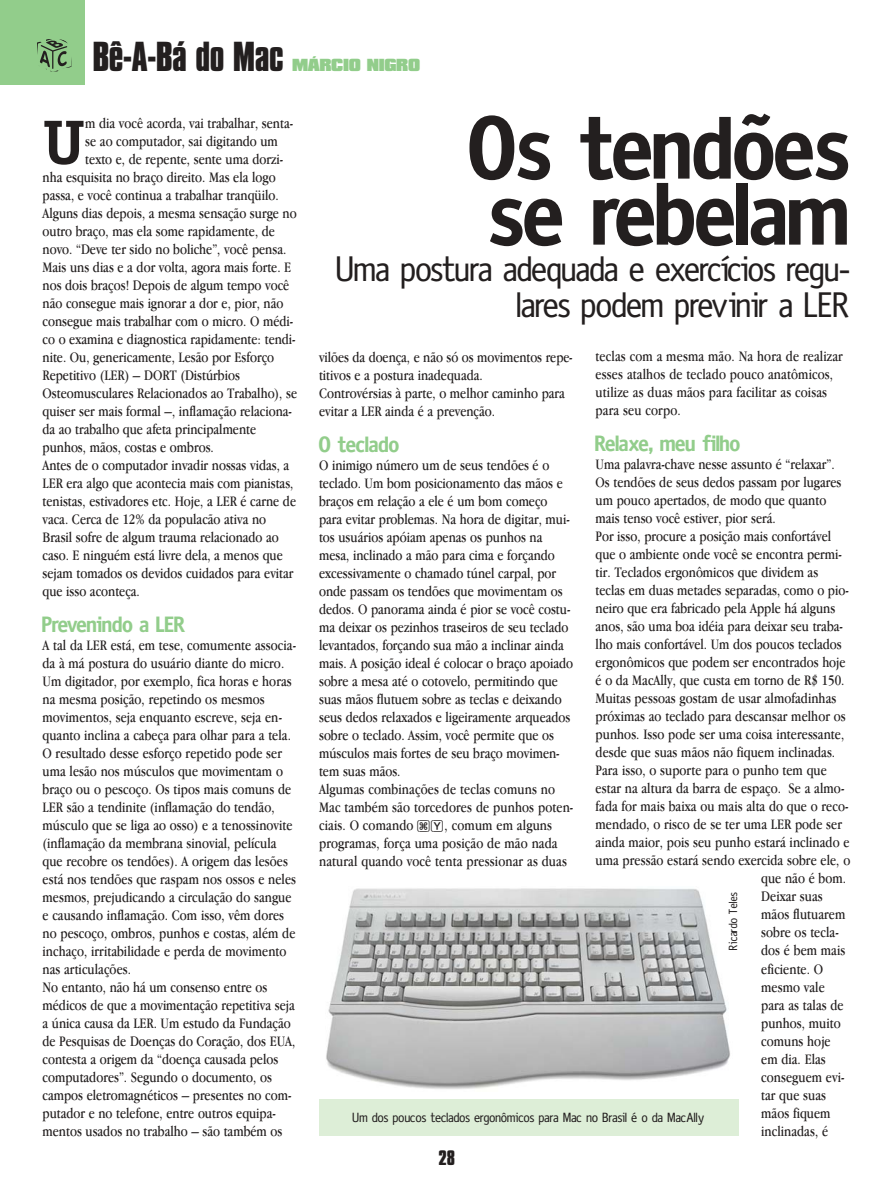
<style>
.page{position:relative;width:893px;height:1190px;background:#fff}
.page>*{position:absolute;margin:0;border:0;box-sizing:border-box;transform-origin:0 0}
.t1{font:700 90px/66px "Oficina";color:#231f1f}
.t2{font:700 62.4px "Oficina Serifada";color:#231f1f}
.t3{font:36px/36px "Oficina";letter-spacing:-.01em;color:#231f1f;text-align:right}
.t4{font:700 36px "Compacta BT";letter-spacing:-.015em;color:#231f1f}
.t5{font:700 22.5px "Oficina";color:#92cd8b}
.t6{font:700 18px "Compacta BT";color:#231f1f}
.t7{font:15px/18px "Macmania Garamond Normal";color:#231f1f}
.t8{font:900 15px "Compacta BT";letter-spacing:-.025em;color:#92cd8b}
.t9{font:13.5px "Oficina";color:#231f1f}
.t10{font:12px "Oficina";letter-spacing:.01em;color:#231f1f}
.s1{font-family:"Teclado Magnetico"}
</style>
<div class="page">
<div style="left:0;top:0;width:85px;height:85px;background:#92cd8b"></div>
<svg style="left:37px;top:39px;width:34px;height:32px"></svg>
<img style="left:326px;top:888px;width:404px;height:201px">
<div style="left:319px;top:1099px;width:419px;height:36px;background:#ddeed7"></div>
<h3 class="t4" style="left:92px;top:41px;width:193px">Bê-A-Bá do Mac</h3>
<p class="t8" style="left:292px;top:59px;width:129px">MÁRCIO NIGRO</p>
<h2 class="t2" style="left:43px;top:119px;width:44px">U</h2>
<p class="t7" style="left:85px;top:115px;width:209px">m dia você acorda, vai trabalhar, senta-</p>
<p class="t7" style="left:85px;top:133px;width:194px">se ao computador, sai digitando um</p>
<p class="t7" style="left:85px;top:151px;width:199px">texto e, de repente, sente uma dorzi-</p>
<p class="t7" style="left:43px;top:169px;width:235px">nha esquisita no braço direito. Mas ela logo</p>
<p class="t7" style="left:43px;top:187px;width:238px">passa, e você continua a trabalhar tranqüilo.</p>
<p class="t7" style="left:43px;top:205px;width:256px">Alguns dias depois, a mesma sensação surge no</p>
<p class="t7" style="left:43px;top:223px;width:234px">outro braço, mas ela some rapidamente, de</p>
<p class="t7" style="left:43px;top:241px;width:245px">novo. “Deve ter sido no boliche”, você pensa.</p>
<p class="t7" style="left:43px;top:259px;width:250px">Mais uns dias e a dor volta, agora mais forte. E</p>
<p class="t7" style="left:43px;top:277px;width:248px">nos dois braços! Depois de algum tempo você</p>
<p class="t7" style="left:43px;top:295px;width:242px">não consegue mais ignorar a dor e, pior, não</p>
<p class="t7" style="left:43px;top:313px;width:252px">consegue mais trabalhar com o micro. O médi-</p>
<p class="t7" style="left:43px;top:331px;width:254px">co o examina e diagnostica rapidamente: tendi-</p>
<p class="t7" style="left:43px;top:349px;width:233px">nite. Ou, genericamente, Lesão por Esforço</p>
<p class="t7" style="left:43px;top:367px;width:199px">Repetitivo (LER) – DORT (Distúrbios</p>
<p class="t7" style="left:43px;top:385px;width:256px">Osteomusculares Relacionados ao Trabalho), se</p>
<p class="t7" style="left:43px;top:403px;width:251px">quiser ser mais formal –, inflamação relaciona-</p>
<p class="t7" style="left:43px;top:421px;width:215px">da ao trabalho que afeta principalmente</p>
<p class="t7" style="left:43px;top:439px;width:173px">punhos, mãos, costas e ombros.</p>
<p class="t7" style="left:43px;top:457px;width:248px">Antes de o computador invadir nossas vidas, a</p>
<p class="t7" style="left:43px;top:475px;width:252px">LER era algo que acontecia mais com pianistas,</p>
<p class="t7" style="left:43px;top:493px;width:255px">tenistas, estivadores etc. Hoje, a LER é carne de</p>
<p class="t7" style="left:43px;top:511px;width:225px">vaca. Cerca de 12% da populacão ativa no</p>
<p class="t7" style="left:43px;top:529px;width:238px">Brasil sofre de algum trauma relacionado ao</p>
<p class="t7" style="left:43px;top:547px;width:242px">caso. E ninguém está livre dela, a menos que</p>
<p class="t7" style="left:43px;top:565px;width:252px">sejam tomados os devidos cuidados para evitar</p>
<p class="t7" style="left:43px;top:583px;width:99px">que isso aconteça.</p>
<h3 class="t5" style="left:43px;top:616px;width:145px">Prevenindo a LER</h3>
<p class="t7" style="left:43px;top:637px;width:255px">A tal da LER está, em tese, comumente associa&shy;da à má postura do usuário diante do micro.<br>Um digitador, por exemplo, fica horas e horas na mesma posição, repetindo os mesmos movimentos, seja enquanto escreve, seja en&shy;quanto inclina a cabeça para olhar para a tela.<br>O resultado desse esforço repetido pode ser uma lesão nos músculos que movimentam o braço ou o pescoço. Os tipos mais comuns de LER são a tendinite (inflamação do tendão, músculo que se liga ao osso) e a tenossinovite (inflamação da membrana sinovial, película que recobre os tendões). A origem das lesões está nos tendões que raspam nos ossos e neles mesmos, prejudicando a circulação do sangue e causando inflamação. Com isso, vêm dores no pescoço, ombros, punhos e costas, além de inchaço, irritabilidade e perda de movimento nas articulações.<br>No entanto, não há um consenso entre os médicos de que a movimentação repetitiva seja a única causa da LER. Um estudo da Fundação de Pesquisas de Doenças do Coração, dos EUA, contesta a origem da “doença causada pelos computadores”. Segundo o documento, os campos eletromagnéticos – presentes no com&shy;putador e no telefone, entre outros equipa&shy;mentos usados no trabalho – são também os</p>
<h1 class="t1" style="left:469px;top:123px;width:383px">Os tendões se rebelam</h1>
<h3 class="t3" style="left:337px;top:254px;width:515px">Uma postura adequada e exercícios regu&shy;lares podem previnir a LER</h3>
<p class="t7" style="left:595px;top:348px;width:249px">teclas com a mesma mão. Na hora de realizar esses atalhos de teclado pouco anatômicos, utilize as duas mãos para facilitar as coisas para seu corpo.</p>
<h3 class="t5" style="left:595px;top:436px;width:146px">Relaxe, meu filho</h3>
<p class="t7" style="left:595px;top:456px;width:241px">Uma palavra-chave nesse assunto é “relaxar”.</p>
<p class="t7" style="left:595px;top:474px;width:247px">Os tendões de seus dedos passam por lugares</p>
<p class="t7" style="left:595px;top:492px;width:232px">um pouco apertados, de modo que quanto</p>
<p class="t7" style="left:595px;top:510px;width:182px">mais tenso você estiver, pior será.</p>
<p class="t7" style="left:595px;top:528px;width:237px">Por isso, procure a posição mais confortável</p>
<p class="t7" style="left:595px;top:546px;width:248px">que o ambiente onde você se encontra permi-</p>
<p class="t7" style="left:595px;top:564px;width:224px">tir. Teclados ergonômicos que dividem as</p>
<p class="t7" style="left:595px;top:582px;width:255px">teclas em duas metades separadas, como o pio-</p>
<p class="t7" style="left:595px;top:600px;width:241px">neiro que era fabricado pela Apple há alguns</p>
<p class="t7" style="left:595px;top:618px;width:249px">anos, são uma boa idéia para deixar seu traba-</p>
<p class="t7" style="left:595px;top:636px;width:247px">lho mais confortável. Um dos poucos teclados</p>
<p class="t7" style="left:595px;top:654px;width:251px">ergonômicos que podem ser encontrados hoje</p>
<p class="t7" style="left:595px;top:672px;width:250px">é o da MacAlly, que custa em torno de R$ 150.</p>
<p class="t7" style="left:595px;top:690px;width:242px">Muitas pessoas gostam de usar almofadinhas</p>
<p class="t7" style="left:595px;top:708px;width:251px">próximas ao teclado para descansar melhor os</p>
<p class="t7" style="left:595px;top:726px;width:250px">punhos. Isso pode ser uma coisa interessante,</p>
<p class="t7" style="left:595px;top:744px;width:241px">desde que suas mãos não fiquem inclinadas.</p>
<p class="t7" style="left:595px;top:762px;width:233px">Para isso, o suporte para o punho tem que</p>
<p class="t7" style="left:595px;top:780px;width:250px">estar na altura da barra de espaço. Se a almo-</p>
<p class="t7" style="left:595px;top:798px;width:254px">fada for mais baixa ou mais alta do que o reco-</p>
<p class="t7" style="left:595px;top:816px;width:248px">mendado, o risco de se ter uma LER pode ser</p>
<p class="t7" style="left:595px;top:834px;width:255px">ainda maior, pois seu punho estará inclinado e</p>
<p class="t7" style="left:595px;top:852px;width:256px">uma pressão estará sendo exercida sobre ele, o</p>
<p class="t7" style="left:761px;top:870px;width:86px">que não é bom.</p>
<p class="t7" style="left:761px;top:888px;width:63px">Deixar suas</p>
<p class="t7" style="left:761px;top:906px;width:86px">mãos flutuarem</p>
<p class="t7" style="left:761px;top:924px;width:79px">sobre os tecla-</p>
<p class="t7" style="left:761px;top:942px;width:86px">dos é bem mais</p>
<p class="t7" style="left:761px;top:960px;width:63px">eficiente. O</p>
<p class="t7" style="left:761px;top:978px;width:65px">mesmo vale</p>
<p class="t7" style="left:761px;top:996px;width:84px">para as talas de</p>
<p class="t7" style="left:761px;top:1014px;width:81px">punhos, muito</p>
<p class="t7" style="left:761px;top:1032px;width:71px">comuns hoje</p>
<p class="t7" style="left:761px;top:1050px;width:66px">em dia. Elas</p>
<p class="t7" style="left:761px;top:1068px;width:85px">conseguem evi-</p>
<p class="t7" style="left:761px;top:1086px;width:66px">tar que suas</p>
<p class="t7" style="left:761px;top:1104px;width:71px">mãos fiquem</p>
<p class="t7" style="left:761px;top:1122px;width:68px">inclinadas, é</p>
<p class="t7" style="left:319px;top:349px;width:255px">vilões da doença, e não só os movimentos repe&shy;titivos e a postura inadequada.<br>Controvérsias à parte, o melhor caminho para evitar a LER ainda é a prevenção.</p>
<h3 class="t5" style="left:319px;top:436px;width:82px">O teclado</h3>
<p class="t7" style="left:319px;top:457px;width:256px">O inimigo número um de seus tendões é o teclado. Um bom posicionamento das mãos e braços em relação a ele é um bom começo para evitar problemas. Na hora de digitar, mui&shy;tos usuários apóiam apenas os punhos na mesa, inclinado a mão para cima e forçando excessivamente o chamado túnel carpal, por onde passam os tendões que movimentam os dedos. O panorama ainda é pior se você costu&shy;ma deixar os pezinhos traseiros de seu teclado levantados, forçando sua mão a inclinar ainda mais. A posição ideal é colocar o braço apoiado sobre a mesa até o cotovelo, permitindo que suas mãos flutuem sobre as teclas e deixando seus dedos relaxados e ligeiramente arqueados sobre o teclado. Assim, você permite que os músculos mais fortes de seu braço movimen&shy;tem suas mãos.<br>Algumas combinações de teclas comuns no Mac também são torcedores de punhos poten&shy;ciais. O comando <span class="s1">[Ω][Y]</span>, comum em alguns programas, força uma posição de mão nada natural quando você tenta pressionar as duas</p>
<p class="t10" style="left:729px;top:950px;width:60px;rotate:-90deg">Ricardo Teles</p>
<p class="t9" style="left:353px;top:1112px;width:353px">Um dos poucos teclados ergonômicos para Mac no Brasil é o da MacAlly</p>
<p class="t6" style="left:438px;top:1149px;width:18px">28</p>
</div>
